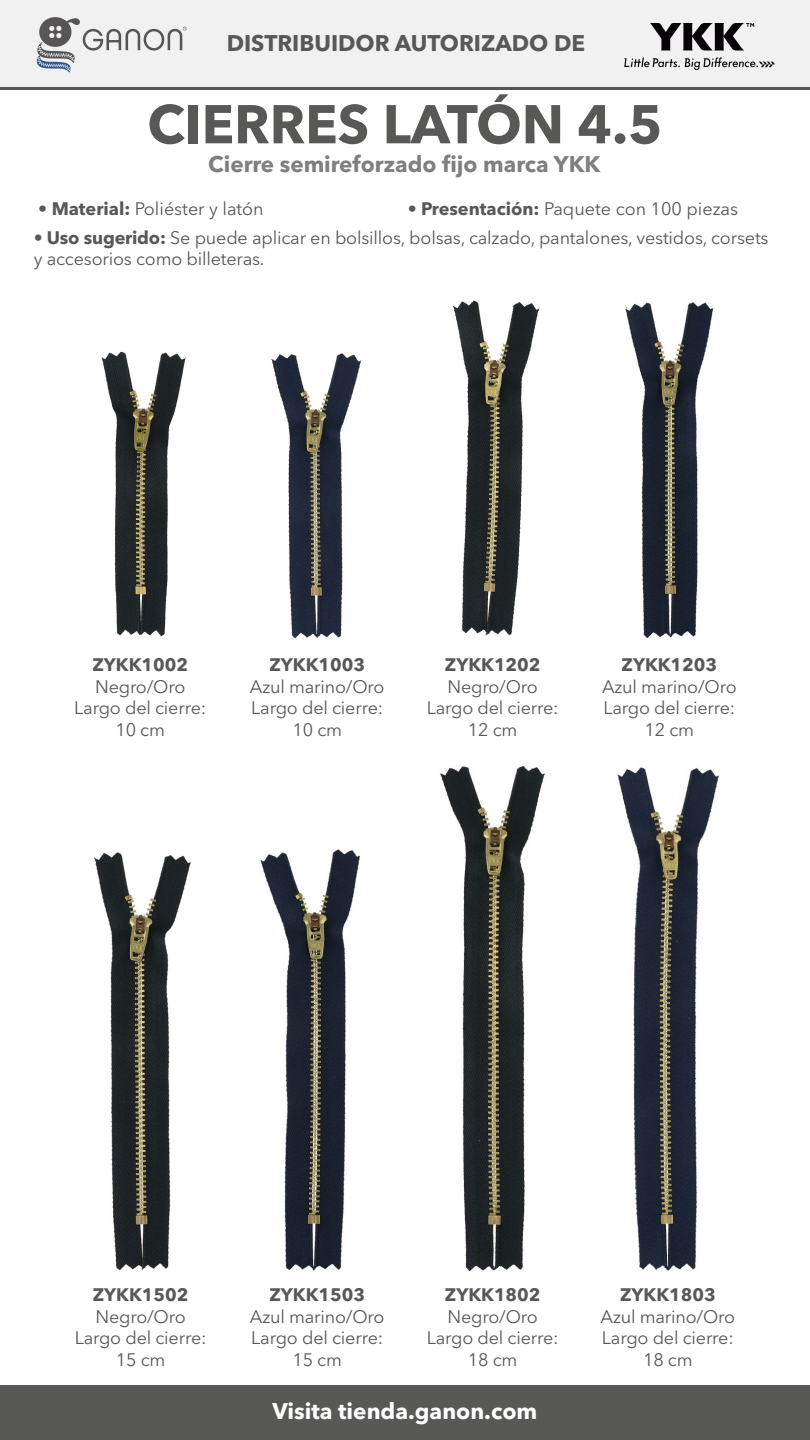
<style>
.page{position:relative;width:810px;height:1440px;background:#fff}
.page>*{position:absolute;margin:0;border:0;box-sizing:border-box;transform-origin:0 0}
.t1{font:700 54px "Avenir Next LT Pro";color:#585857}
.t2{font:700 22.5px "Avenir Next LT Pro";color:#7f7f7f}
.t3{font:700 22.5px "Avenir Next LT Pro";color:#585857}
.t4{font:700 22.5px "Avenir Next LT Pro";color:#fff}
.t5{font:18px/21.6px "Avenir Next LT Pro";letter-spacing:-.01em;color:#585857;text-align:center}
.t6{font:700 18px "Avenir Next LT Pro";color:#585857}
.s1{font-weight:700}
</style>
<div class="page">
<img style="left:94px;top:852px;width:98px;height:419px">
<img style="left:260px;top:849px;width:100px;height:422px">
<img style="left:439px;top:766px;width:107px;height:506px">
<img style="left:617px;top:767px;width:103px;height:504px">
<div style="left:0;top:0;width:810px;height:88px;background:#f1f1f1"></div>
<svg style="left:36px;top:17px;width:151px;height:56px"></svg>
<div style="left:0;top:1385px;width:810px;height:55px;background:#585857"></div>
<hr style="left:0;top:87px;width:810px;height:3px;background:#575555">
<img style="left:624px;top:23px;width:150px;height:47px">
<img style="left:101px;top:351px;width:85px;height:286px">
<img style="left:271px;top:353px;width:91px;height:286px">
<img style="left:453px;top:300px;width:87px;height:336px">
<img style="left:625px;top:302px;width:89px;height:337px">
<p class="t3" style="left:227px;top:29px;width:360px">DISTRIBUIDOR AUTORIZADO DE</p>
<h1 class="t1" style="left:147px;top:91px;width:517px">CIERRES LATÓN 4.5</h1>
<p class="t2" style="left:208px;top:150px;width:394px">Cierre semireforzado fijo marca YKK</p>
<p class="t5" style="left:38px;top:198px;width:227px"><span class="s1">• Material:</span> Poliéster y latón</p>
<p class="t5" style="left:408px;top:198px;width:332px"><span class="s1">• Presentación:</span> Paquete con 100 piezas</p>
<p class="t5" style="left:34px;top:227px;width:736px;text-align:left"><span class="s1">• Uso sugerido:</span> Se puede aplicar en bolsillos, bolsas, calzado, pantalones, vestidos, corsets y accesorios como billeteras.</p>
<p class="t6" style="left:92px;top:654px;width:97px">ZYKK1002</p>
<p class="t5" style="left:74px;top:675px;width:133px">Negro/Oro<br>Largo del cierre:<br>10 cm</p>
<p class="t6" style="left:269px;top:654px;width:97px">ZYKK1003</p>
<p class="t5" style="left:250px;top:675px;width:136px">Azul marino/Oro<br>Largo del cierre:<br>10 cm</p>
<p class="t6" style="left:445px;top:654px;width:97px">ZYKK1202</p>
<p class="t5" style="left:427px;top:675px;width:133px">Negro/Oro<br>Largo del cierre:<br>12 cm</p>
<p class="t6" style="left:622px;top:654px;width:97px">ZYKK1203</p>
<p class="t5" style="left:602px;top:675px;width:136px">Azul marino/Oro<br>Largo del cierre:<br>12 cm</p>
<p class="t6" style="left:93px;top:1284px;width:97px">ZYKK1502</p>
<p class="t5" style="left:75px;top:1305px;width:133px">Negro/Oro<br>Largo del cierre:<br>15 cm</p>
<p class="t6" style="left:269px;top:1284px;width:97px">ZYKK1503</p>
<p class="t5" style="left:250px;top:1305px;width:136px">Azul marino/Oro<br>Largo del cierre:<br>15 cm</p>
<p class="t6" style="left:445px;top:1284px;width:97px">ZYKK1802</p>
<p class="t5" style="left:427px;top:1305px;width:133px">Negro/Oro<br>Largo del cierre:<br>18 cm</p>
<p class="t4" style="left:273px;top:1397px;width:266px">Visita tienda.ganon.com</p>
<p class="t6" style="left:620px;top:1284px;width:97px">ZYKK1803</p>
<p class="t5" style="left:601px;top:1305px;width:136px">Azul marino/Oro<br>Largo del cierre:<br>18 cm</p>
</div>
